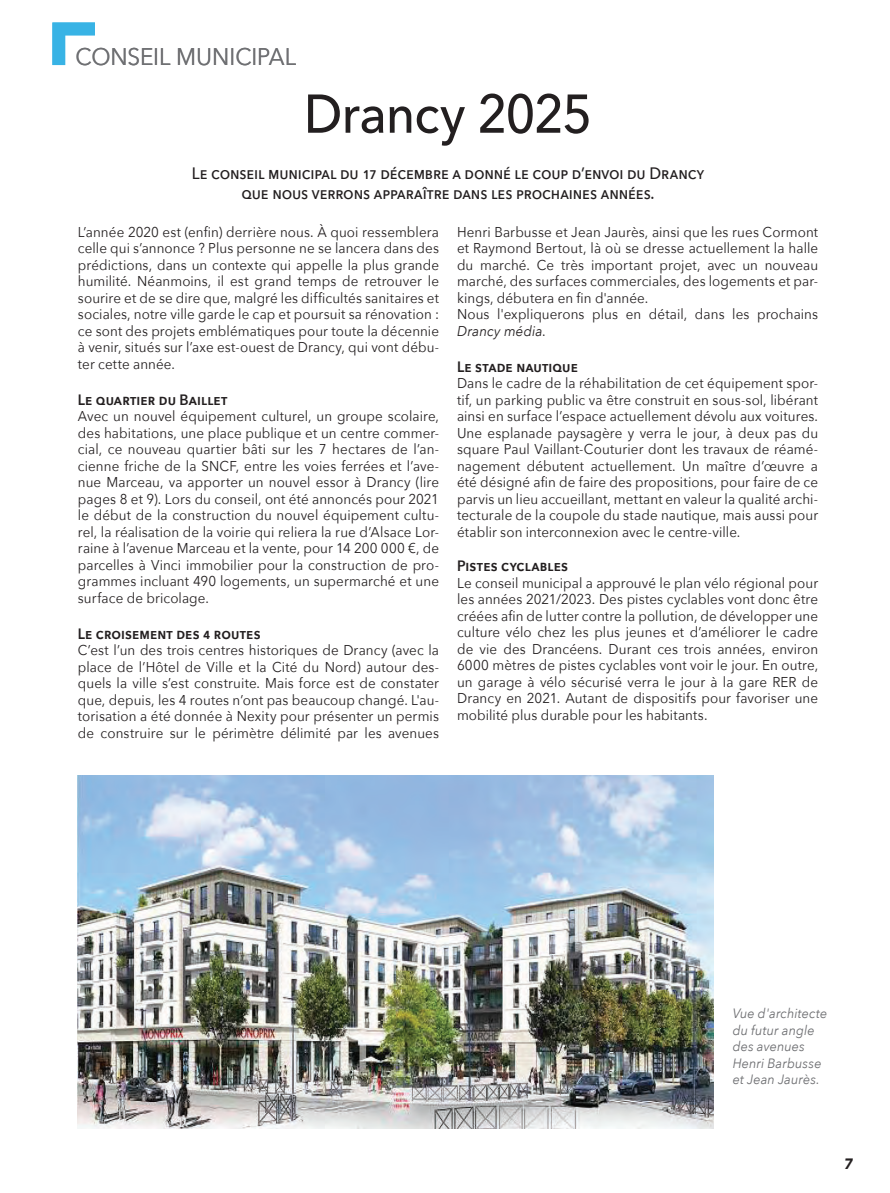
<style>
.page{position:relative;width:890px;height:1193px;background:#fff}
.page>*{position:absolute;margin:0;border:0;box-sizing:border-box;transform-origin:0 0}
.t1{font:500 54px "Avenir Next";letter-spacing:-.02em;color:#231f20;scale:.94 1}
.t2{font:24px "Avenir Next";color:#6f7073;scale:.94 1}
.t3{font:500 16.5px "Avenir Next";letter-spacing:.01em;color:#231f20;scale:.94 1}
.t4{font:600 15px "Avenir Next";letter-spacing:.01em;color:#231f20;scale:.94 1}
.t5{font:600 15px "Avenir Next";letter-spacing:.045em;color:#231f20;scale:.94 1}
.t6{font:italic 900 15px "Avenir";color:#231f20;scale:.94 1}
.t7{font:14.25px/16.5px "Avenir Next";letter-spacing:.005em;color:#231f20;text-align:justify;scale:.94 1}
.t8{font:italic 14.25px "Avenir Next";letter-spacing:.01em;color:#231f20;scale:.94 1}
.t9{font:italic 13.5px/16.5px "Avenir Next";letter-spacing:.01em;color:#6c6d70;scale:.94 1}
.s1{font-style:normal}
</style>
<div class="page">
<img style="left:78px;top:776px;width:635px;height:352px">
<svg style="left:52px;top:23px;width:43px;height:42px"></svg>
<p class="t2" style="left:76px;top:36px;width:236px">CONSEIL MUNICIPAL</p>
<p class="t1" style="left:304px;top:68px;width:308px">Drancy 2025</p>
<p class="t3" style="left:192px;top:159px;width:546px">Le conseil municipal du 17 décembre a donné le coup d’envoi du Drancy</p>
<p class="t3" style="left:241px;top:179px;width:441px">que nous verrons apparaître dans les prochaines années.</p>
<p class="t7" style="left:78px;top:223px;width:385px">L’année 2020 est (enfin) derrière nous. À quoi ressemblera celle qui s’annonce ? Plus personne ne se lancera dans des prédictions, dans un contexte qui appelle la plus grande humilité. Néanmoins, il est grand temps de retrouver le sourire et de se dire que, malgré les difficultés sanitaires et sociales, notre ville garde le cap et poursuit sa rénovation : ce sont des projets emblématiques pour toute la décennie à venir, situés sur l’axe est-ouest de Drancy, qui vont débu&shy;ter cette année.</p>
<p class="t4" style="left:78px;top:387px;width:159px">Le quartier du Baillet</p>
<p class="t7" style="left:78px;top:407px;width:386px">Avec un nouvel équipement culturel, un groupe scolaire, des habitations, une place publique et un centre commer&shy;cial, ce nouveau quartier bâti sur les 7 hectares de l’an&shy;cienne friche de la SNCF, entre les voies ferrées et l’ave&shy;nue Marceau, va apporter un nouvel essor à Drancy (lire pages 8 et 9). Lors du conseil, ont été annoncés pour 2021 le début de la construction du nouvel équipement cultu&shy;rel, la réalisation de la voirie qui reliera la rue d’Alsace Lor&shy;raine à l’avenue Marceau et la vente, pour 14 200 000 €, de parcelles à Vinci immobilier pour la construction de pro&shy;grammes incluant 490 logements, un supermarché et une surface de bricolage.</p>
<p class="t4" style="left:78px;top:621px;width:196px">Le croisement des 4 routes</p>
<p class="t7" style="left:78px;top:641px;width:385px">C’est l’un des trois centres historiques de Drancy (avec la place de l’Hôtel de Ville et la Cité du Nord) autour des&shy;quels la ville s’est construite. Mais force est de constater que, depuis, les 4 routes n’ont pas beaucoup changé. L'au&shy;torisation a été donnée à Nexity pour présenter un permis de construire sur le périmètre délimité par les avenues</p>
<p class="t7" style="left:457px;top:223px;width:386px">Henri Barbusse et Jean Jaurès, ainsi que les rues Cormont et Raymond Bertout, là où se dresse actuellement la halle du marché. Ce très important projet, avec un nouveau marché, des surfaces commerciales, des logements et par&shy;kings, débutera en fin d'année.</p>
<p class="t7" style="left:457px;top:305px;width:385px">Nous l'expliquerons plus en détail, dans les prochains</p>
<p class="t8" style="left:457px;top:319px;width:96px">Drancy média<span class="s1">.</span></p>
<p class="t4" style="left:457px;top:354px;width:130px">Le stade nautique</p>
<p class="t7" style="left:457px;top:374px;width:386px">Dans le cadre de la réhabilitation de cet équipement spor&shy;tif, un parking public va être construit en sous-sol, libérant ainsi en surface l’espace actuellement dévolu aux voitures.<br>Une esplanade paysagère y verra le jour, à deux pas du square Paul Vaillant-Couturier dont les travaux de réamé&shy;nagement débutent actuellement. Un maître d’œuvre a été désigné afin de faire des propositions, pour faire de ce parvis un lieu accueillant, mettant en valeur la qualité archi&shy;tecturale de la coupole du stade nautique, mais aussi pour établir son interconnexion avec le centre-ville.</p>
<p class="t5" style="left:457px;top:553px;width:120px">Pistes cyclables</p>
<p class="t7" style="left:457px;top:574px;width:385px">Le conseil municipal a approuvé le plan vélo régional pour les années 2021/2023. Des pistes cyclables vont donc être créées afin de lutter contre la pollution, de développer une culture vélo chez les plus jeunes et d’améliorer le cadre de vie des Drancéens. Durant ces trois années, environ</p>
<p class="t7" style="left:457px;top:656px;width:385px">6000 mètres de pistes cyclables vont voir le jour. En outre, un garage à vélo sécurisé verra le jour à la gare RER de Drancy en 2021. Autant de dispositifs pour favoriser une mobilité plus durable pour les habitants.</p>
<p class="t9" style="left:732px;top:1005px;width:102px">Vue d'architecte du futur angle</p>
<p class="t9" style="left:732px;top:1038px;width:78px">des avenues</p>
<p class="t9" style="left:732px;top:1054px;width:96px">Henri Barbusse</p>
<p class="t9" style="left:732px;top:1071px;width:94px">et Jean Jaurès.</p>
<p class="t6" style="left:843px;top:1151px;width:10px">7</p>
</div>
